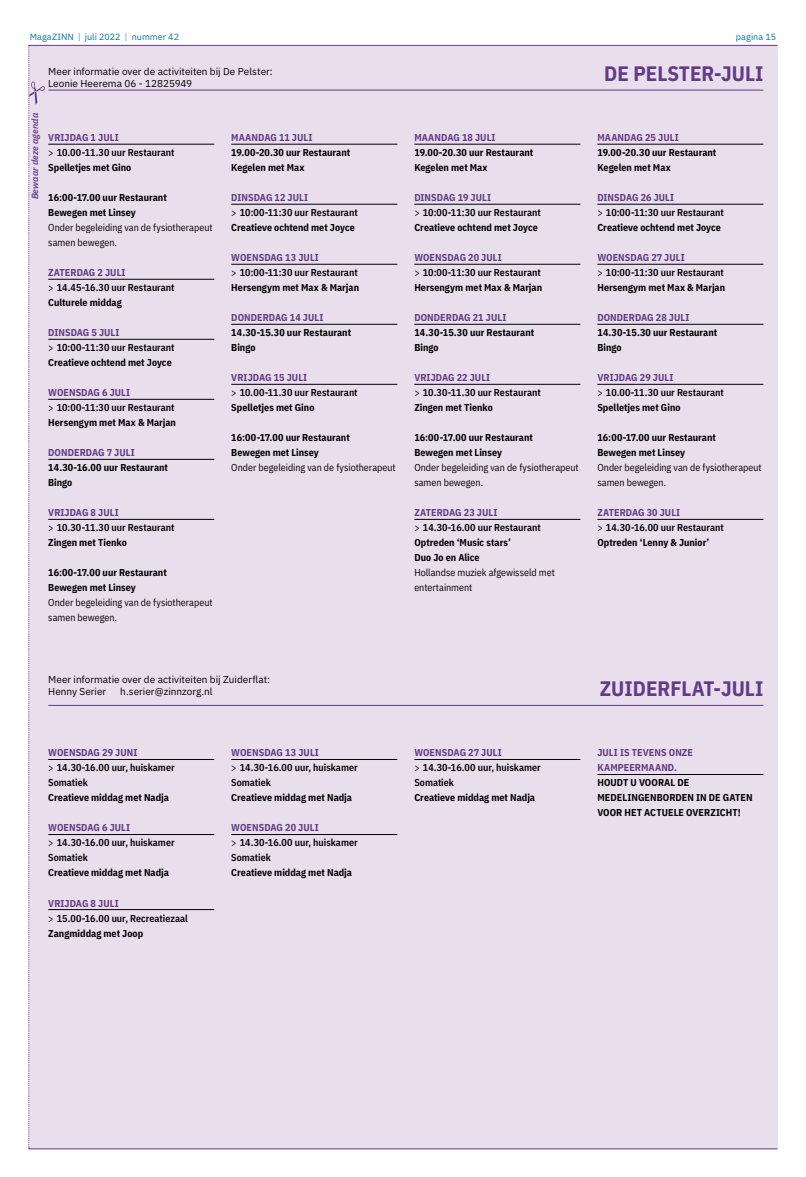
<style>
.page{position:relative;width:806px;height:1177px;background:#fff}
.page>*{position:absolute;margin:0;border:0;box-sizing:border-box;transform-origin:0 0}
.t1{font:700 20.9px "IBM Plex Sans Cond";color:#633a85}
.t2{font:600 10px/15px "IBM Plex Sans Cond";color:#000}
.t3{font:700 10px/15px "IBM Plex Sans Cond";color:#000}
.t4{font:10px/15px "IBM Plex Sans Cond";color:#000}
.t5{font:10px/12px "IBM Plex Sans";color:#000}
.t6{font:700 10px/15px "IBM Plex Sans Cond";letter-spacing:.01em;color:#633a85}
.t7{font:9px "IBM Plex Sans";color:#00779f}
.t8{font:italic 600 9px "IBM Plex Sans";letter-spacing:.01em;color:#633a85}
.s1{font-weight:300}
.s2{font-weight:700;color:#633a85}
.s3{font-weight:400}
.s4{font-weight:700}
.s5{color:#633a85}
.s6{font-weight:600}
.s7{font-size:21px}
</style>
<div class="page">
<div style="left:28px;top:45px;width:749px;height:1103px;background:#e9deec"></div>
<svg style="left:28px;top:46px;width:17px;height:1102px"></svg>
<hr style="left:48px;top:90px;width:715px;height:1px;background:#633a85">
<hr style="left:48px;top:144px;width:166px;height:1px;background:#000">
<hr style="left:48px;top:279px;width:166px;height:1px;background:#000">
<hr style="left:48px;top:339px;width:166px;height:1px;background:#000">
<hr style="left:48px;top:399px;width:166px;height:1px;background:#000">
<hr style="left:48px;top:459px;width:166px;height:1px;background:#000">
<hr style="left:48px;top:519px;width:166px;height:1px;background:#000">
<hr style="left:231px;top:144px;width:166px;height:1px;background:#000">
<hr style="left:231px;top:204px;width:166px;height:1px;background:#000">
<hr style="left:231px;top:264px;width:166px;height:1px;background:#000">
<hr style="left:231px;top:324px;width:166px;height:1px;background:#000">
<hr style="left:231px;top:384px;width:166px;height:1px;background:#000">
<hr style="left:414px;top:144px;width:166px;height:1px;background:#000">
<hr style="left:414px;top:204px;width:166px;height:1px;background:#000">
<hr style="left:414px;top:264px;width:166px;height:1px;background:#000">
<hr style="left:414px;top:324px;width:166px;height:1px;background:#000">
<hr style="left:414px;top:384px;width:166px;height:1px;background:#000">
<hr style="left:414px;top:519px;width:166px;height:1px;background:#000">
<hr style="left:597px;top:144px;width:166px;height:1px;background:#000">
<hr style="left:597px;top:204px;width:166px;height:1px;background:#000">
<hr style="left:597px;top:264px;width:166px;height:1px;background:#000">
<hr style="left:597px;top:324px;width:166px;height:1px;background:#000">
<hr style="left:597px;top:384px;width:166px;height:1px;background:#000">
<hr style="left:597px;top:519px;width:166px;height:1px;background:#000">
<hr style="left:48px;top:705px;width:715px;height:1px;background:#633a85">
<hr style="left:48px;top:759px;width:166px;height:1px;background:#000">
<hr style="left:48px;top:834px;width:166px;height:1px;background:#000">
<hr style="left:48px;top:909px;width:166px;height:1px;background:#000">
<hr style="left:231px;top:759px;width:166px;height:1px;background:#000">
<hr style="left:231px;top:834px;width:166px;height:1px;background:#000">
<hr style="left:414px;top:759px;width:166px;height:1px;background:#000">
<hr style="left:597px;top:774px;width:166px;height:1px;background:#000">
<hr style="left:28px;top:45px;width:749px;height:1px;background:#633a85">
<hr style="left:28px;top:1148px;width:749px;height:1px;background:#633a85">
<p class="t7" style="left:30px;top:30px;width:151px">MagaZINN <span class="s1">|</span> juli 2022 <span class="s1">|</span> nummer 42</p>
<p class="t7" style="left:735px;top:30px;width:42px">pagina 15</p>
<p class="t5" style="left:48px;top:65px;width:226px">Meer informatie over de activiteiten bij De Pelster:<br>Leonie Heerema 06 - 12825949</p>
<h1 class="t1" style="left:604px;top:57px;width:160px">DE PELSTER-JULI</h1>
<p class="t8" style="left:28px;top:199px;width:88px;rotate:-90deg">Bewaar deze agenda</p>
<p class="t2" style="left:48px;top:129px;width:128px"><span class="s2">VRIJDAG 1 JULI<br></span><span class="s3">&gt;</span> 10.00-11.30 uur Restaurant<br><span class="s4">Spelletjes met Gino</span></p>
<p class="t3" style="left:48px;top:189px;width:120px">16:00-17.00 uur Restaurant<br>Bewegen met Linsey</p>
<p class="t4" style="left:48px;top:219px;width:166px">Onder begeleiding van de fysiotherapeut samen bewegen.</p>
<p class="t2" style="left:48px;top:264px;width:128px"><span class="s2">ZATERDAG 2 JULI<br></span><span class="s3">&gt;</span> 14.45-16.30 uur Restaurant<br><span class="s4">Culturele middag</span></p>
<p class="t2" style="left:48px;top:324px;width:128px"><span class="s2">DINSDAG 5 JULI<br></span><span class="s3">&gt;</span> 10:00-11:30 uur Restaurant<br><span class="s4">Creatieve ochtend met Joyce</span></p>
<p class="t2" style="left:48px;top:384px;width:129px"><span class="s2">WOENSDAG 6 JULI<br></span><span class="s3">&gt;</span> 10:00-11:30 uur Restaurant<br><span class="s4">Hersengym met Max &amp; Marjan</span></p>
<p class="t6" style="left:48px;top:444px;width:88px">DONDERDAG 7 JULI</p>
<p class="t3" style="left:48px;top:459px;width:121px">14.30-16.00 uur Restaurant<br>Bingo</p>
<p class="t2" style="left:48px;top:504px;width:128px"><span class="s2">VRIJDAG 8 JULI<br></span><span class="s3">&gt;</span> 10.30-11.30 uur Restaurant<br><span class="s4">Zingen met Tienko</span></p>
<p class="t3" style="left:48px;top:564px;width:120px">16:00-17.00 uur Restaurant<br>Bewegen met Linsey</p>
<p class="t4" style="left:48px;top:594px;width:166px">Onder begeleiding van de fysiotherapeut samen bewegen.</p>
<p class="t6" style="left:231px;top:129px;width:83px">MAANDAG 11 JULI</p>
<p class="t3" style="left:231px;top:144px;width:120px">19.00-20.30 uur Restaurant<br>Kegelen met Max</p>
<p class="t2" style="left:231px;top:189px;width:128px"><span class="s2">DINSDAG 12 JULI<br></span><span class="s3">&gt;</span> 10:00-11:30 uur Restaurant<br><span class="s4">Creatieve ochtend met Joyce</span></p>
<p class="t2" style="left:231px;top:249px;width:129px"><span class="s2">WOENSDAG 13 JULI<br></span><span class="s3">&gt;</span> 10:00-11:30 uur Restaurant<br><span class="s4">Hersengym met Max &amp; Marjan</span></p>
<p class="t6" style="left:231px;top:309px;width:94px">DONDERDAG 14 JULI</p>
<p class="t3" style="left:231px;top:324px;width:121px">14.30-15.30 uur Restaurant<br>Bingo</p>
<p class="t2" style="left:231px;top:369px;width:128px"><span class="s2">VRIJDAG 15 JULI<br></span><span class="s3">&gt;</span> 10.00-11.30 uur Restaurant<br><span class="s4">Spelletjes met Gino</span></p>
<p class="t3" style="left:231px;top:429px;width:120px">16:00-17.00 uur Restaurant<br>Bewegen met Linsey</p>
<p class="t4" style="left:231px;top:459px;width:166px">Onder begeleiding van de fysiotherapeut</p>
<p class="t6" style="left:414px;top:129px;width:83px">MAANDAG 18 JULI</p>
<p class="t3" style="left:414px;top:144px;width:120px">19.00-20.30 uur Restaurant<br>Kegelen met Max</p>
<p class="t2" style="left:414px;top:189px;width:128px"><span class="s2">DINSDAG 19 JULI<br></span><span class="s3">&gt;</span> 10:00-11:30 uur Restaurant<br><span class="s4">Creatieve ochtend met Joyce</span></p>
<p class="t2" style="left:414px;top:249px;width:129px"><span class="s2">WOENSDAG 20 JULI<br></span><span class="s3">&gt;</span> 10:00-11:30 uur Restaurant<br><span class="s4">Hersengym met Max &amp; Marjan</span></p>
<p class="t6" style="left:414px;top:309px;width:93px">DONDERDAG 21 JULI</p>
<p class="t3" style="left:414px;top:324px;width:121px">14.30-15.30 uur Restaurant<br>Bingo</p>
<p class="t2" style="left:414px;top:369px;width:128px"><span class="s2">VRIJDAG 22 JULI<br></span><span class="s3">&gt;</span> 10.30-11.30 uur Restaurant<br><span class="s4">Zingen met Tienko</span></p>
<p class="t3" style="left:414px;top:429px;width:120px">16:00-17.00 uur Restaurant<br>Bewegen met Linsey</p>
<p class="t4" style="left:414px;top:459px;width:166px">Onder begeleiding van de fysiotherapeut samen bewegen.</p>
<p class="t3" style="left:414px;top:504px;width:128px"><span class="s5">ZATERDAG 23 JULI<br></span><span class="s3">&gt;</span> <span class="s6">14.30-16.00 uur Restaurant<br></span>Optreden ‘Music stars’<br>Duo Jo en Alice</p>
<p class="t4" style="left:414px;top:564px;width:142px">Hollandse muziek afgewisseld met entertainment</p>
<p class="t6" style="left:597px;top:129px;width:83px">MAANDAG 25 JULI</p>
<p class="t3" style="left:597px;top:144px;width:120px">19.00-20.30 uur Restaurant<br>Kegelen met Max</p>
<p class="t2" style="left:597px;top:189px;width:128px"><span class="s2">DINSDAG 26 JULI<br></span><span class="s3">&gt;</span> 10:00-11:30 uur Restaurant<br><span class="s4">Creatieve ochtend met Joyce</span></p>
<p class="t2" style="left:597px;top:249px;width:129px"><span class="s2">WOENSDAG 27 JULI<br></span><span class="s3">&gt;</span> 10:00-11:30 uur Restaurant<br><span class="s4">Hersengym met Max &amp; Marjan</span></p>
<p class="t6" style="left:597px;top:309px;width:93px">DONDERDAG 28 JULI</p>
<p class="t3" style="left:597px;top:324px;width:121px">14.30-15.30 uur Restaurant<br>Bingo</p>
<p class="t2" style="left:597px;top:369px;width:128px"><span class="s2">VRIJDAG 29 JULI<br></span><span class="s3">&gt;</span> 10.00-11.30 uur Restaurant<br><span class="s4">Spelletjes met Gino</span></p>
<p class="t3" style="left:597px;top:429px;width:120px">16:00-17.00 uur Restaurant<br>Bewegen met Linsey</p>
<p class="t4" style="left:597px;top:459px;width:166px">Onder begeleiding van de fysiotherapeut samen bewegen.</p>
<p class="t2" style="left:597px;top:504px;width:128px"><span class="s2">ZATERDAG 30 JULI<br></span><span class="s3">&gt;</span> 14.30-16.00 uur Restaurant<br><span class="s4">Optreden ‘Lenny &amp; Junior’</span></p>
<p class="t5" style="left:48px;top:672px;width:223px">Meer informatie over de activiteiten bij Zuiderflat:<br>Henny Serier</p>
<p class="t5" style="left:120px;top:684px;width:94px">h.serier@zinnzorg.nl</p>
<h1 class="t1" style="left:599px;top:672px;width:165px">ZUIDERFLAT-<span class="s7">JULI</span></h1>
<p class="t2" style="left:48px;top:744px;width:128px"><span class="s2">WOENSDAG 29 JUNI<br></span><span class="s3">&gt;</span> 14.30-16.00 uur, huiskamer<br>Somatiek</p>
<p class="t3" style="left:48px;top:789px;width:122px">Creatieve middag met Nadja</p>
<p class="t2" style="left:48px;top:819px;width:128px"><span class="s2">WOENSDAG 6 JULI<br></span><span class="s3">&gt;</span> 14.30-16.00 uur, huiskamer<br>Somatiek</p>
<p class="t3" style="left:48px;top:864px;width:122px">Creatieve middag met Nadja</p>
<p class="t2" style="left:48px;top:894px;width:141px"><span class="s2">VRIJDAG 8 JULI<br></span><span class="s3">&gt;</span> 15.00-16.00 uur, Recreatiezaal<br><span class="s4">Zangmiddag met Joop</span></p>
<p class="t2" style="left:231px;top:744px;width:128px"><span class="s2">WOENSDAG 13 JULI<br></span><span class="s3">&gt;</span> 14.30-16.00 uur, huiskamer<br>Somatiek</p>
<p class="t3" style="left:231px;top:789px;width:122px">Creatieve middag met Nadja</p>
<p class="t2" style="left:231px;top:819px;width:128px"><span class="s2">WOENSDAG 20 JULI<br></span><span class="s3">&gt;</span> 14.30-16.00 uur, huiskamer<br>Somatiek</p>
<p class="t3" style="left:231px;top:864px;width:122px">Creatieve middag met Nadja</p>
<p class="t2" style="left:414px;top:744px;width:128px"><span class="s2">WOENSDAG 27 JULI<br></span><span class="s3">&gt;</span> 14.30-16.00 uur, huiskamer<br>Somatiek</p>
<p class="t3" style="left:414px;top:789px;width:122px">Creatieve middag met Nadja</p>
<p class="t6" style="left:597px;top:744px;width:97px">JULI IS TEVENS ONZE<br>KAMPEERMAAND.</p>
<p class="t3" style="left:597px;top:774px;width:157px">HOUDT U VOORAL DE<br>MEDELINGENBORDEN IN DE GATEN<br>VOOR HET ACTUELE OVERZICHT!</p>
</div>
